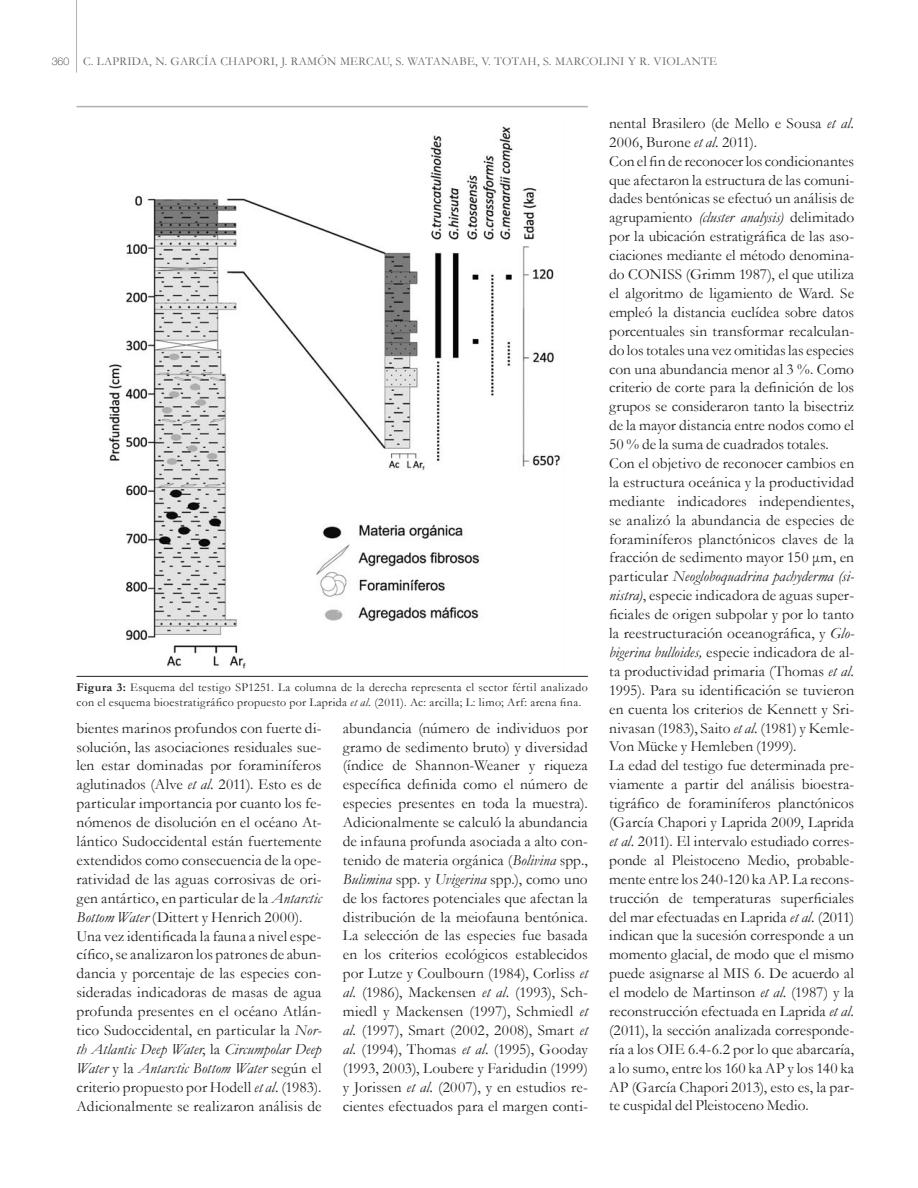
<style>
.page{position:relative;width:918px;height:1188px;background:#fff}
.page>*{position:absolute;margin:0;border:0;box-sizing:border-box;transform-origin:0 0}
.Texto_general{font:15.45px/18.9px "Garamond";letter-spacing:.005em;color:#231f20;text-align:justify}
.Epígrafes{font:12px/14.4px "Garamond";letter-spacing:.025em;color:#231f20}
.t1{font:12px "Garamond";letter-spacing:.025em;color:#636366}
.s1{font-family:"Helvetica Neue";font-weight:100;font-size:10.5px;color:#231f20}
.s2{font-weight:700}
.s3{font-style:italic}
</style>
<div class="page">
<hr style="left:76px;top:0;width:1px;height:73px;background:#b2b3b7">
<img style="left:108px;top:126px;width:453px;height:543px">
<hr style="left:77px;top:106px;width:511px;height:1px;background:#b0b1b5">
<hr style="left:77px;top:676px;width:511px;height:1px;background:#231f20">
<p class="t1" style="left:52px;top:53px;width:667px"><span class="s1">360</span> C. LAPRIDA, N. GARCÍA CHAPORI, J. RAMÓN MERCAU, S. WATANABE, V. TOTAH, S. MARCOLINI Y R. VIOLANTE</p>
<p class="Epígrafes" style="left:77px;top:680px;width:513px"><span class="s2">Figura 3:</span> Esquema del testigo SP1251. La columna de la derecha representa el sector fértil analizado con el esquema bioestratigráfico propuesto por Laprida <span class="s3">et al.</span> (2011). Ac: arcilla; L: limo; Arf: arena fina.</p>
<p class="Texto_general" style="left:77px;top:718px;width:247px">bientes marinos profundos con fuerte di&shy;solución, las asociaciones residuales sue&shy;len estar dominadas por foraminíferos aglutinados (Alve <span class="s3">et al.</span> 2011). Esto es de particular importancia por cuanto los fe&shy;nómenos de disolución en el océano At&shy;lántico Sudoccidental están fuertemente extendidos como consecuencia de la ope&shy;ratividad de las aguas corrosivas de ori&shy;gen antártico, en particular de la <span class="s3">Antarctic Bottom Water</span> (Dittert y Henrich 2000).</p>
<p class="Texto_general" style="left:77px;top:926px;width:247px">Una vez identificada la fauna a nivel espe&shy;cífico, se analizaron los patrones de abun&shy;dancia y porcentaje de las especies con&shy;sideradas indicadoras de masas de agua profunda presentes en el océano Atlán&shy;tico Sudoccidental, en particular la <span class="s3">Nor&shy;th Atlantic Deep Water</span>, la <span class="s3">Circumpolar Deep Water</span> y la <span class="s3">Antarctic Bottom Water</span> según el criterio propuesto por Hodell <span class="s3">et al.</span> (1983).<br>Adicionalmente se realizaron análisis de</p>
<p class="Texto_general" style="left:343px;top:718px;width:247px">abundancia (número de individuos por gramo de sedimento bruto) y diversidad (índice de Shannon-Weaner y riqueza específica definida como el número de especies presentes en toda la muestra).<br>Adicionalmente se calculó la abundancia de infauna profunda asociada a alto con&shy;tenido de materia orgánica (<span class="s3">Bolivina</span> spp., <span class="s3">Bulimina</span> spp. y <span class="s3">Uvigerina</span> spp.), como uno de los factores potenciales que afectan la distribución de la meiofauna bentónica.<br>La selección de las especies fue basada en los criterios ecológicos establecidos por Lutze y Coulbourn (1984), Corliss <span class="s3">et al.</span> (1986), Mackensen <span class="s3">et al.</span> (1993), Sch&shy;miedl y Mackensen (1997), Schmiedl <span class="s3">et al.</span> (1997), Smart (2002, 2008), Smart <span class="s3">et al.</span> (1994), Thomas <span class="s3">et al.</span> (1995), Gooday (1993, 2003), Loubere y Faridudin (1999) y Jorissen <span class="s3">et al.</span> (2007), y en estudios re&shy;cientes efectuados para el margen conti-</p>
<p class="Texto_general" style="left:609px;top:113px;width:247px">nental Brasilero (de Mello e Sousa <span class="s3">et al.<br></span>2006, Burone <span class="s3">et al.</span> 2011).</p>
<p class="Texto_general" style="left:609px;top:151px;width:247px">Con el fin de reconocer los condicionantes que afectaron la estructura de las comuni&shy;dades bentónicas se efectuó un análisis de agrupamiento <span class="s3">(cluster analysis)</span> delimitado por la ubicación estratigráfica de las aso&shy;ciaciones mediante el método denomina&shy;do CONISS (Grimm 1987), el que utiliza el algoritmo de ligamiento de Ward. Se empleó la distancia euclídea sobre datos porcentuales sin transformar recalculan&shy;do los totales una vez omitidas las especies con una abundancia menor al 3 %. Como criterio de corte para la definición de los grupos se consideraron tanto la bisectriz de la mayor distancia entre nodos como el 50 % de la suma de cuadrados totales.</p>
<p class="Texto_general" style="left:609px;top:453px;width:247px">Con el objetivo de reconocer cambios en la estructura oceánica y la productividad mediante indicadores independientes, se analizó la abundancia de especies de foraminíferos planctónicos claves de la fracción de sedimento mayor 150 μm, en particular <span class="s3">Neogloboquadrina pachyderma (si&shy;nistra)</span>, especie indicadora de aguas super&shy;ficiales de origen subpolar y por lo tanto la reestructuración oceanográfica, y <span class="s3">Glo&shy;bigerina bulloides,</span> especie indicadora de al&shy;ta productividad primaria (Thomas <span class="s3">et al.<br></span>1995). Para su identificación se tuvieron en cuenta los criterios de Kennett y Sri&shy;nivasan (1983), Saito <span class="s3">et al.</span> (1981) y Kemle-Von Mücke y Hemleben (1999).</p>
<p class="Texto_general" style="left:609px;top:756px;width:247px">La edad del testigo fue determinada pre&shy;viamente a partir del análisis bioestra&shy;tigráfico de foraminíferos planctónicos (García Chapori y Laprida 2009, Laprida <span class="s3">et al.</span> 2011). El intervalo estudiado corres&shy;ponde al Pleistoceno Medio, probable&shy;mente entre los 240-120 ka AP. La recons&shy;trucción de temperaturas superficiales del mar efectuadas en Laprida <span class="s3">et al.</span> (2011) indican que la sucesión corresponde a un momento glacial, de modo que el mismo puede asignarse al MIS 6. De acuerdo al el modelo de Martinson <span class="s3">et al.</span> (1987) y la reconstrucción efectuada en Laprida <span class="s3">et al. </span>(2011), la sección analizada corresponde&shy;ría a los OIE 6.4-6.2 por lo que abarcaría, a lo sumo, entre los 160 ka AP y los 140 ka AP (García Chapori 2013), esto es, la par&shy;te cuspidal del Pleistoceno Medio.</p>
</div>
